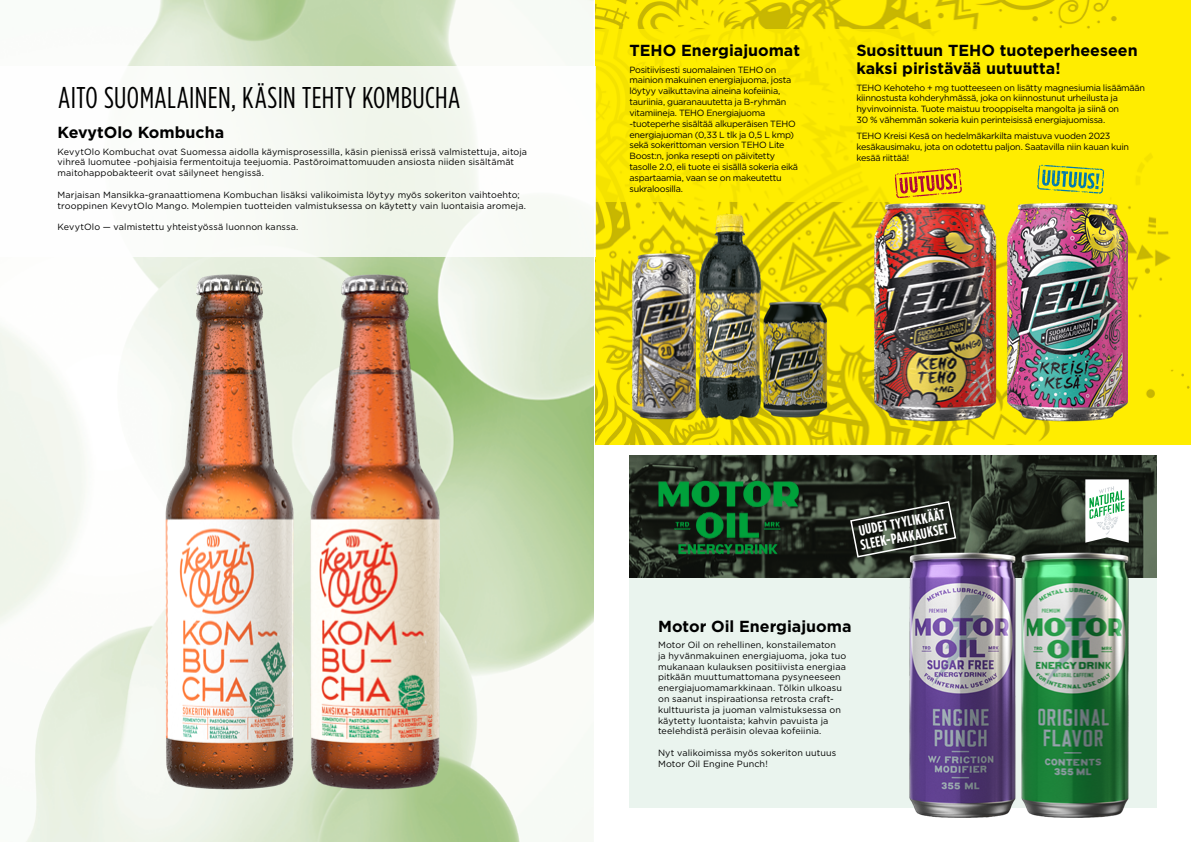
<style>
.page{position:relative;width:1191px;height:842px;background:#fff}
.page>*{position:absolute;margin:0;border:0;box-sizing:border-box;transform-origin:0 0}
.t1{font:30px "Gotham Condensed";letter-spacing:.015em;color:#000}
.t2{font:700 16px/18px "Gotham";color:#000}
.t3{font:700 14.6px/14.6px "Gotham Condensed";color:#fff}
.t4{font:9px/10.8px "Gotham";letter-spacing:-.005em;color:#000}
.t5{font:9px/10.8px "Gotham";letter-spacing:-.03em;color:#000}
</style>
<div class="page">
<img style="left:595px;top:0;width:596px;height:444px">
<div style="left:595px;top:30px;width:596px;height:172px;background:#ffed00"></div>
<img style="left:0;top:0;width:594px;height:842px">
<div style="left:629px;top:578px;width:528px;height:230px;background:#eaf4ee"></div>
<img style="left:629px;top:455px;width:528px;height:123px">
<svg style="left:1085px;top:479px;width:43px;height:64px"></svg>
<img style="left:637px;top:473px;width:182px;height:89px">
<div style="left:0;top:66px;width:595px;height:191px;background:linear-gradient(to right,#fcfcfb,#f5f9f2)"></div>
<img style="left:303px;top:266px;width:145px;height:531px">
<img style="left:156px;top:266px;width:147px;height:531px">
<img style="left:687px;top:198px;width:77px;height:231px">
<img style="left:760px;top:289px;width:71px;height:132px">
<img style="left:629px;top:251px;width:69px;height:171px">
<img style="left:903px;top:546px;width:112px;height:272px">
<img style="left:1015px;top:546px;width:119px;height:272px">
<svg style="left:849px;top:500px;width:108px;height:58px"></svg>
<img style="left:868px;top:202px;width:130px;height:225px">
<img style="left:1001px;top:202px;width:126px;height:225px">
<svg style="left:895px;top:168px;width:66px;height:30px"></svg>
<svg style="left:1037px;top:165px;width:67px;height:29px"></svg>
<h1 class="t1" style="left:58px;top:80px;width:403px">AITO SUOMALAINEN, KÄSIN TEHTY KOMBUCHA</h1>
<h2 class="t2" style="left:58px;top:123px;width:168px">KevytOlo Kombucha</h2>
<p class="t4" style="left:58px;top:146px;width:471px">KevytOlo Kombuchat ovat Suomessa aidolla käymisprosessilla, käsin pienissä erissä valmistettuja, aitoja vihreä luomutee -pohjaisia fermentoituja teejuomia. Pastöroimattomuuden ansiosta niiden sisältämät maitohappobakteerit ovat säilyneet hengissä.</p>
<p class="t4" style="left:58px;top:189px;width:470px">Marjaisan Mansikka-granaattiomena Kombuchan lisäksi valikoimista löytyy myös sokeriton vaihtoehto; trooppinen KevytOlo Mango. Molempien tuotteiden valmistuksessa on käytetty vain luontaisia aromeja.</p>
<p class="t4" style="left:58px;top:221px;width:242px">KevytOlo — valmistettu yhteistyössä luonnon kanssa.</p>
<h2 class="t2" style="left:629px;top:41px;width:172px">TEHO Energiajuomat</h2>
<p class="t5" style="left:629px;top:64px;width:170px">Positiivisesti suomalainen TEHO on mainion makuinen energiajuoma, josta löytyy vaikuttavina aineina kofeiinia, tauriinia, guaranauutetta ja B-ryhmän vitamiineja. TEHO Energiajuoma -tuoteperhe sisältää alkuperäisen TEHO energiajuoman (0,33 L tlk ja 0,5 L kmp) sekä sokerittoman version TEHO Lite Boost:n, jonka resepti on päivitetty tasolle 2.0, eli tuote ei sisällä sokeria eikä aspartaamia, vaan se on makeutettu sukraloosilla.</p>
<h2 class="t2" style="left:856px;top:41px;width:283px">Suosittuun TEHO tuoteperheeseen kaksi piristävää uutuutta!</h2>
<p class="t5" style="left:856px;top:82px;width:290px">TEHO Kehoteho + mg tuotteeseen on lisätty magnesiumia lisäämään kiinnostusta kohderyhmässä, joka on kiinnostunut urheilusta ja hyvinvoinnista. Tuote maistuu trooppiselta mangolta ja siinä on<br>30 % vähemmän sokeria kuin perinteisissä energiajuomissa.</p>
<p class="t5" style="left:856px;top:130px;width:274px">TEHO Kreisi Kesä on hedelmäkarkilta maistuva vuoden 2023 kesäkausimaku, jota on odotettu paljon. Saatavilla niin kauan kuin kesää riittää!</p>
<h3 class="t3" style="left:856px;top:524px;width:90px;rotate:-11deg">UUDET TYYLIKKÄÄT<br>SLEEK-PAKKAUKSET</h3>
<h2 class="t2" style="left:658px;top:617px;width:195px">Motor Oil Energiajuoma</h2>
<p class="t4" style="left:658px;top:639px;width:190px">Motor Oil on rehellinen, konstailematon<br>ja hyvänmakuinen energiajuoma, joka tuo mukanaan kulauksen positiivista energiaa pitkään muuttumattomana pysyneeseen energiajuomamarkkinaan. Tölkin ulkoasu on saanut inspiraationsa retrosta craft&shy;kulttuurista ja juoman valmistuksessa on käytetty luontaista; kahvin pavuista ja teelehdistä peräisin olevaa kofeiinia.</p>
<p class="t4" style="left:658px;top:747px;width:180px">Nyt valikoimissa myös sokeriton uutuus<br>Motor Oil Engine Punch!</p>
</div>
